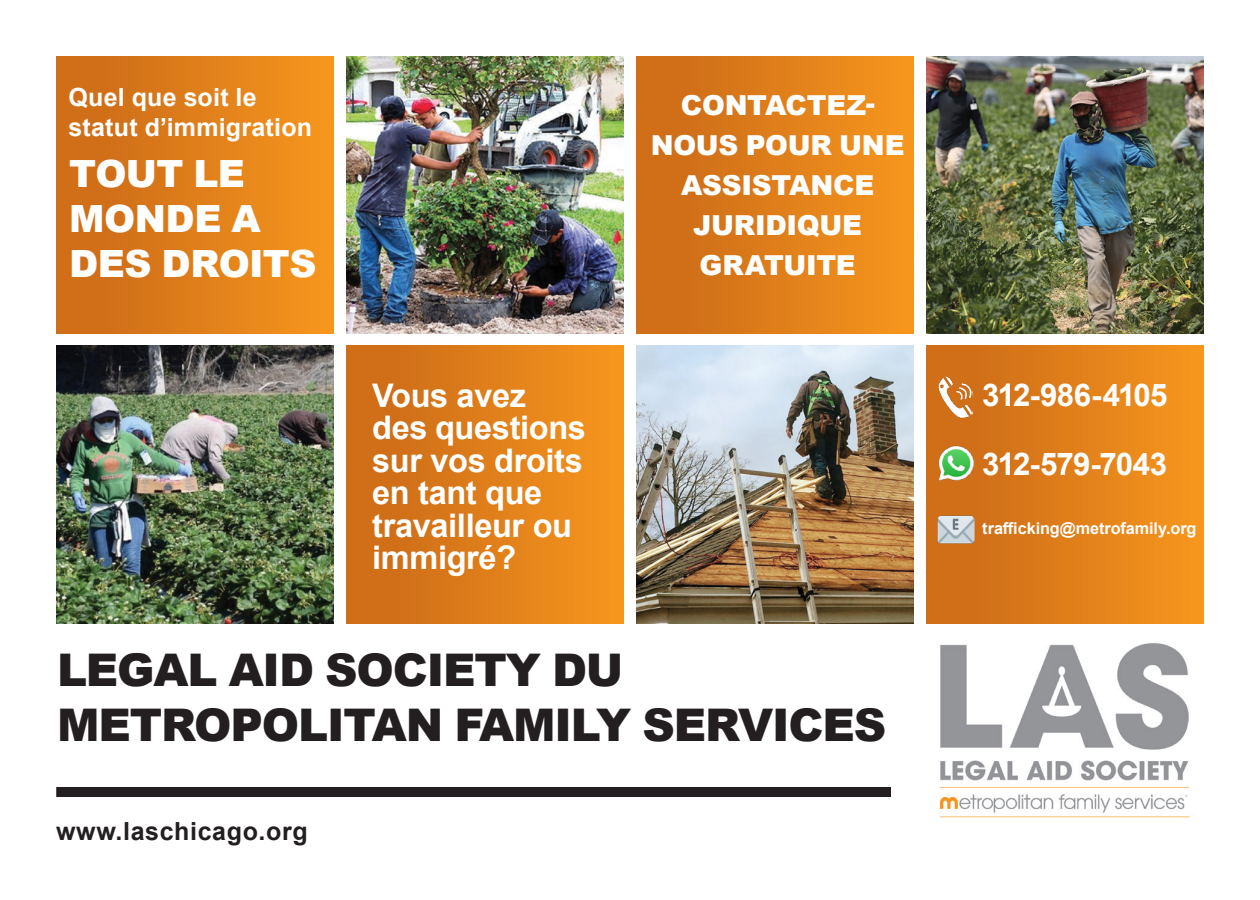
<style>
.page{position:relative;width:1260px;height:900px;background:#fff}
.page>*{position:absolute;margin:0;border:0;box-sizing:border-box;transform-origin:0 0}
.t1{font:900 45px/55px "Arial";letter-spacing:-.025em;color:#231f20}
.t2{font:900 37.5px/45px "Arial";letter-spacing:-.015em;color:#fff}
.t3{font:700 32.5px/32.5px "Arial";letter-spacing:-.01em;color:#fff}
.t4{font:700 31.25px "Arial";letter-spacing:-.055em;color:#fff}
.t5{font:700 31.25px "Arial";letter-spacing:-.035em;color:#fff}
.t6{font:900 27.5px/40px "Arial";letter-spacing:-.01em;color:#fff;text-align:center}
.t7{font:700 25px/30px "Arial";letter-spacing:.01em;color:#fff}
.t8{font:700 25px "Arial";letter-spacing:.025em;color:#231f20}
.t9{font:700 16.25px "Arial";letter-spacing:-.005em;color:#fff}
</style>
<div class="page">
<div style="left:56px;top:56px;width:278px;height:278px;background:linear-gradient(to right,#ca6917,#f6951d)"></div>
<img style="left:56px;top:346px;width:278px;height:277px">
<div style="left:346px;top:346px;width:278px;height:277px;background:linear-gradient(to right,#ca6917,#f6951d)"></div>
<img style="left:346px;top:56px;width:278px;height:278px">
<img style="left:926px;top:56px;width:278px;height:278px">
<div style="left:636px;top:56px;width:278px;height:278px;background:linear-gradient(to right,#ca6917,#f6951d)"></div>
<img style="left:636px;top:346px;width:278px;height:277px">
<div style="left:926px;top:346px;width:278px;height:277px;background:linear-gradient(to right,#ca6918,#f6951d)"></div>
<img style="left:939px;top:643px;width:251px;height:175px">
<div style="left:56px;top:787px;width:835px;height:10px;background:#231f20"></div>
<img style="left:938px;top:375px;width:34px;height:45px">
<img style="left:936px;top:446px;width:38px;height:36px">
<img style="left:936px;top:514px;width:38px;height:30px">
<p class="t7" style="left:68px;top:83px;width:245px">Quel que soit le statut d’immigration</p>
<p class="t2" style="left:69px;top:150px;width:249px">TOUT LE<br>MONDE A<br>DES DROITS</p>
<p class="t6" style="left:651px;top:85px;width:255px">CONTACTEZ-<br>NOUS POUR UNE<br>ASSISTANCE<br>JURIDIQUE<br>GRATUITE</p>
<p class="t3" style="left:372px;top:379px;width:215px">Vous avez des questions sur vos droits en tant que travailleur ou immigré?</p>
<p class="t4" style="left:982px;top:373px;width:187px">312-986-4105</p>
<p class="t5" style="left:982px;top:442px;width:186px">312-579-7043</p>
<p class="t9" style="left:982px;top:517px;width:216px">trafficking@metrofamily.org</p>
<p class="t1" style="left:57px;top:641px;width:831px">LEGAL AID SOCIETY DU<br>METROPOLITAN FAMILY SERVICES</p>
<p class="t8" style="left:56px;top:813px;width:253px">www.laschicago.org</p>
</div>
